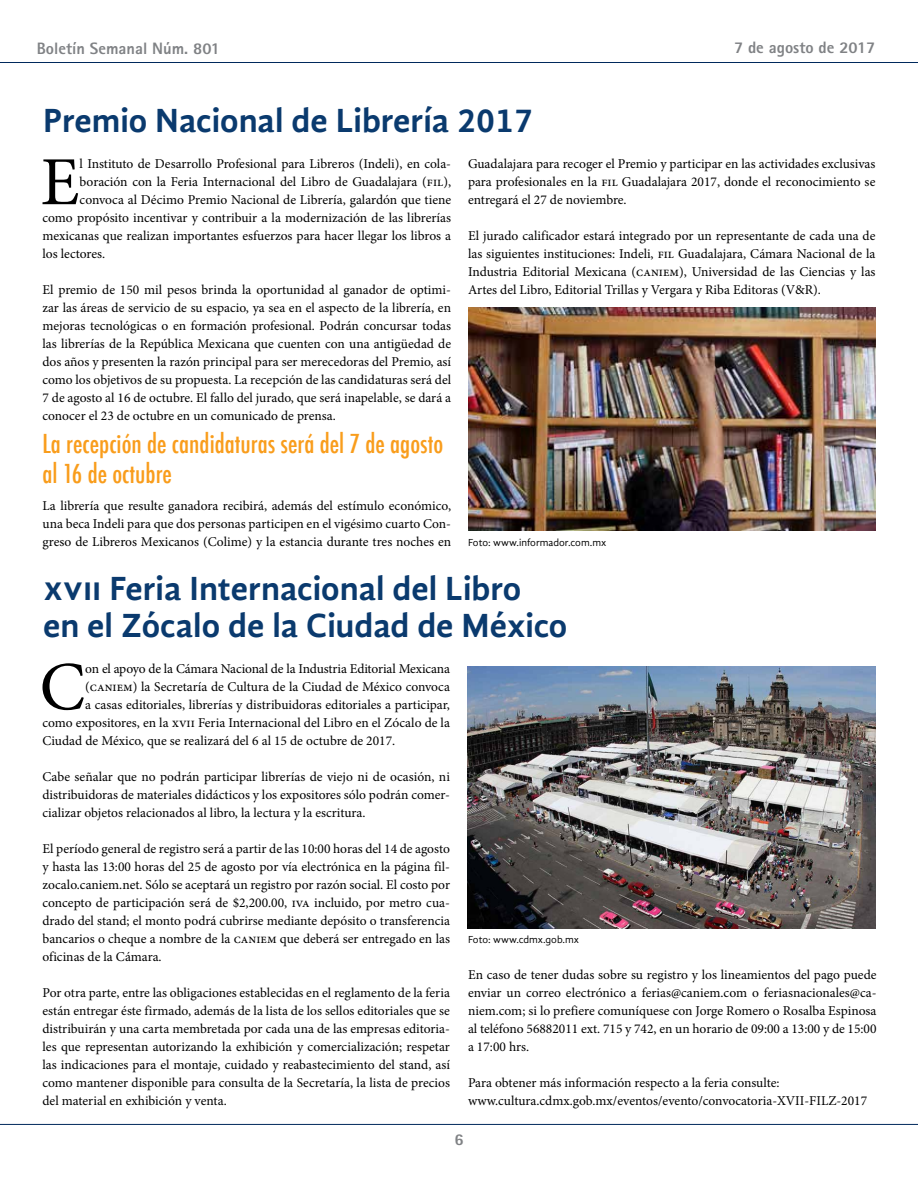
<style>
.page{position:relative;width:918px;height:1188px;background:#fff}
.page>*{position:absolute;margin:0;border:0;box-sizing:border-box;transform-origin:0 0}
.t1{font:68.85px "Minion Pro";color:#000}
.t2{font:700 34.5px/37.5px "Gandhi Sans";color:#0a3a6e}
.t3{font:500 condensed 25.5px/30px "Futura";color:#f99d1c}
.t4{font:800 16.5px "Rotis Sans Serif";color:#808285}
.t5{font:13.5px/18px "Minion Pro";color:#000;text-align:justify}
.t6{font:10.5px "Gandhi Sans";color:#000}
</style>
<div class="page">
<hr style="left:0;top:62px;width:918px;height:1px;background:#00295c">
<hr style="left:0;top:1124px;width:918px;height:1px;background:#00295c">
<img style="left:468px;top:307px;width:407px;height:223px">
<img style="left:468px;top:666px;width:407px;height:262px">
<p class="t4" style="left:37px;top:38px;width:185px">Boletín Semanal Núm. 801</p>
<p class="t4" style="left:734px;top:37px;width:143px">7 de agosto de 2017</p>
<h2 class="t2" style="left:43px;top:102px;width:492px">Premio Nacional de Librería 2017</h2>
<p class="t5" style="left:468px;top:155px;width:409px">Guadalajara para recoger el Premio y participar en las actividades exclusivas para profesionales en la fil Guadalajara 2017, donde el reconocimiento se entregará el 27 de noviembre.</p>
<p class="t5" style="left:468px;top:227px;width:409px">El jurado calificador estará integrado por un representante de cada una de las siguientes instituciones: Indeli, fil Guadalajara, Cámara Nacional de la Industria Editorial Mexicana (caniem), Universidad de las Ciencias y las Artes del Libro, Editorial Trillas y Vergara y Riba Editoras (V&amp;R).</p>
<h1 class="t1" style="left:41px;top:136px;width:41px">E</h1>
<p class="t5" style="left:80px;top:155px;width:373px">l Instituto de Desarrollo Profesional para Libreros (Indeli), en cola-</p>
<p class="t5" style="left:80px;top:173px;width:373px">boración con la Feria Internacional del Libro de Guadalajara (fil),</p>
<p class="t5" style="left:80px;top:191px;width:373px">convoca al Décimo Premio Nacional de Librería, galardón que tiene</p>
<p class="t5" style="left:43px;top:209px;width:410px">como propósito incentivar y contribuir a la modernización de las librerías</p>
<p class="t5" style="left:43px;top:227px;width:410px">mexicanas que realizan importantes esfuerzos para hacer llegar los libros a</p>
<p class="t5" style="left:43px;top:245px;width:64px">los lectores.</p>
<p class="t5" style="left:43px;top:281px;width:410px">El premio de 150 mil pesos brinda la oportunidad al ganador de optimi&shy;zar las áreas de servicio de su espacio, ya sea en el aspecto de la librería, en mejoras tecnológicas o en formación profesional. Podrán concursar todas las librerías de la República Mexicana que cuenten con una antigüedad de dos años y presenten la razón principal para ser merecedoras del Premio, así como los objetivos de su propuesta. La recepción de las candidaturas será del 7 de agosto al 16 de octubre. El fallo del jurado, que será inapelable, se dará a conocer el 23 de octubre en un comunicado de prensa.</p>
<h3 class="t3" style="left:43px;top:428px;width:402px">La recepción de candidaturas será del 7 de agosto al 16 de octubre</h3>
<p class="t5" style="left:43px;top:497px;width:410px">La librería que resulte ganadora recibirá, además del estímulo económico, una beca Indeli para que dos personas participen en el vigésimo cuarto Con&shy;greso de Libreros Mexicanos (Colime) y la estancia durante tres noches en</p>
<p class="t6" style="left:468px;top:536px;width:140px">Foto: www.informador.com.mx</p>
<h2 class="t2" style="left:43px;top:569px;width:526px">xvii Feria Internacional del Libro<br>en el Zócalo de la Ciudad de México</h2>
<h1 class="t1" style="left:39px;top:641px;width:47px">C</h1>
<p class="t5" style="left:85px;top:660px;width:366px">on el apoyo de la Cámara Nacional de la Industria Editorial Mexicana</p>
<p class="t5" style="left:85px;top:678px;width:366px">(caniem) la Secretaría de Cultura de la Ciudad de México convoca</p>
<p class="t5" style="left:85px;top:696px;width:366px">a casas editoriales, librerías y distribuidoras editoriales a participar,</p>
<p class="t5" style="left:43px;top:714px;width:409px">como expositores, en la xvii Feria Internacional del Libro en el Zócalo de la</p>
<p class="t5" style="left:43px;top:732px;width:354px">Ciudad de México, que se realizará del 6 al 15 de octubre de 2017.</p>
<p class="t5" style="left:43px;top:768px;width:409px">Cabe señalar que no podrán participar librerías de viejo ni de ocasión, ni distribuidoras de materiales didácticos y los expositores sólo podrán comer&shy;cializar objetos relacionados al libro, la lectura y la escritura.</p>
<p class="t5" style="left:43px;top:840px;width:409px">El período general de registro será a partir de las 10:00 horas del 14 de agosto y hasta las 13:00 horas del 25 de agosto por vía electrónica en la página fil&shy;zocalo.caniem.net. Sólo se aceptará un registro por razón social. El costo por concepto de participación será de $2,200.00, iva incluido, por metro cua&shy;drado del stand; el monto podrá cubrirse mediante depósito o transferencia bancarios o cheque a nombre de la caniem que deberá ser entregado en las oficinas de la Cámara.</p>
<p class="t5" style="left:43px;top:984px;width:409px">Por otra parte, entre las obligaciones establecidas en el reglamento de la feria están entregar éste firmado, además de la lista de los sellos editoriales que se distribuirán y una carta membretada por cada una de las empresas editoria&shy;les que representan autorizando la exhibición y comercialización; respetar las indicaciones para el montaje, cuidado y reabastecimiento del stand, así como mantener disponible para consulta de la Secretaría, la lista de precios del material en exhibición y venta.</p>
<p class="t6" style="left:468px;top:934px;width:113px">Foto: www.cdmx.gob.mx</p>
<p class="t5" style="left:468px;top:966px;width:410px">En caso de tener dudas sobre su registro y los lineamientos del pago puede enviar un correo electrónico a ferias@caniem.com o feriasnacionales@ca&shy;niem.com; si lo prefiere comuníquese con Jorge Romero o Rosalba Espinosa al teléfono 56882011 ext. 715 y 742, en un horario de 09:00 a 13:00 y de 15:00 a 17:00 hrs.</p>
<p class="t5" style="left:468px;top:1074px;width:401px">Para obtener más información respecto a la feria consulte: www.cultura.cdmx.gob.mx/eventos/evento/convocatoria-XVII-FILZ-2017</p>
<p class="t4" style="left:455px;top:1129px;width:11px">6</p>
</div>
